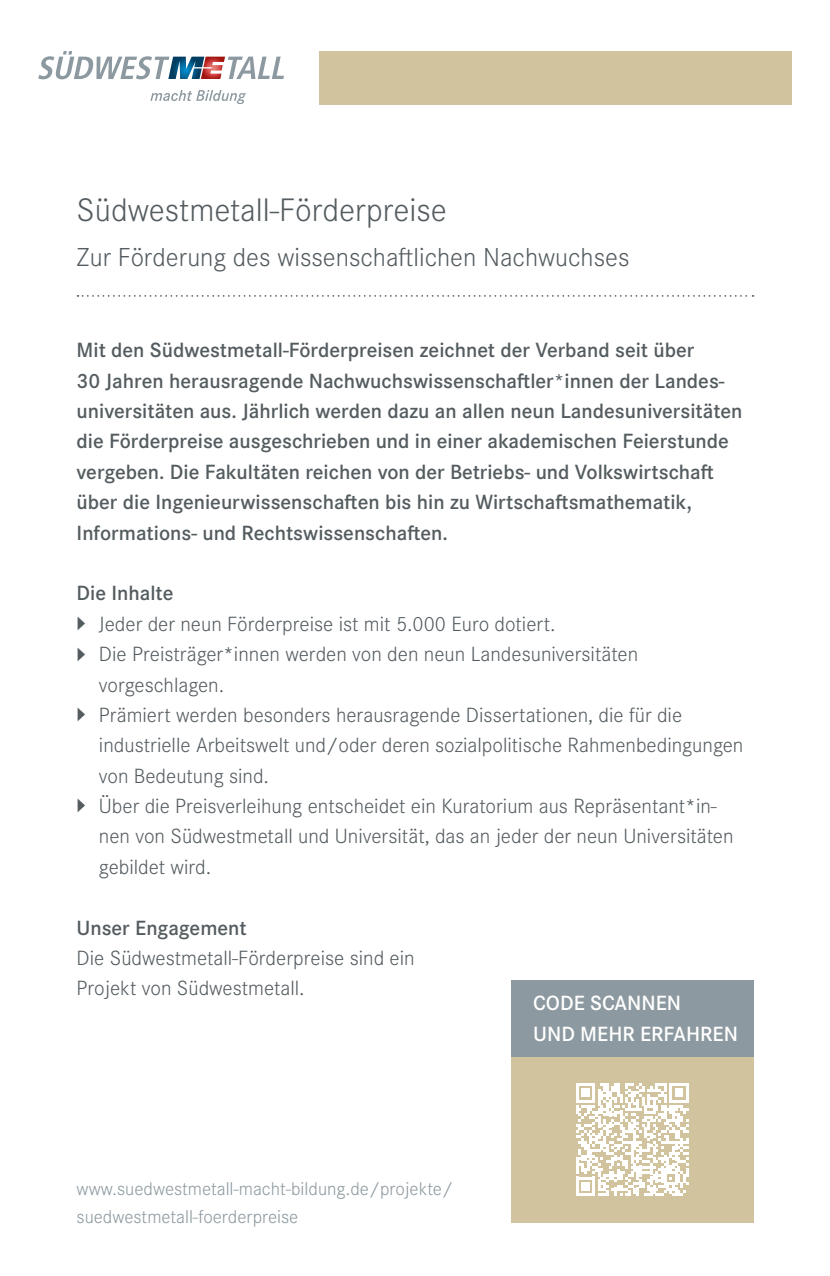
<style>
.page{position:relative;width:830px;height:1276px;background:#fff}
.page>*{position:absolute;margin:0;border:0;box-sizing:border-box;transform-origin:0 0}
.t1{font:300 33.75px "Corporate S Pro";color:#545c60}
.t2{font:300 27px "Corporate S Pro";color:#545c60}
.t3{font:300 21.38px/30.4px "Corporate S Pro";color:#545c60}
.t4{font:600 21.38px/30.4px "Corporate S Pro";color:#545c60}
.t5{font:600 21.38px/30.4px "Corporate S Pro";color:#fff}
.t6{font:300 19.12px/28.1px "Corporate S Pro";color:#8d99a0}
.s1{font-size:31.5px}
</style>
<div class="page">
<svg style="left:38px;top:51px;width:246px;height:28px"></svg>
<svg style="left:150px;top:90px;width:96px;height:14px"></svg>
<svg style="left:77px;top:295px;width:676px;height:2px"></svg>
<div style="left:319px;top:51px;width:472px;height:53px;background:#d1c39d"></div>
<div style="left:510px;top:980px;width:243px;height:76px;background:#8d99a0"></div>
<div style="left:510px;top:1056px;width:243px;height:166px;background:#d1c39d"></div>
<svg style="left:576px;top:1083px;width:112px;height:113px"></svg>
<h1 class="t1" style="left:77px;top:186px;width:371px">Südwestmetall-Förderpreise</h1>
<p class="t2" style="left:77px;top:238px;width:554px">Zur Förderung des wissenschaftlichen Nachwuchses</p>
<p class="t4" style="left:77px;top:333px;width:667px">Mit den Südwestmetall-Förderpreisen zeichnet der Verband seit über<br>30 Jahren herausragende Nachwuchswissenschaftler*innen der Landes&shy;universitäten aus. Jährlich werden dazu an allen neun Landesuniversitäten die Förderpreise ausgeschrieben und in einer akademischen Feierstunde vergeben. Die Fakultäten reichen von der Betriebs- und Volkswirtschaft über die Ingenieurwissenschaften bis hin zu Wirtschaftsmathematik, Informations- und Rechtswissenschaften.</p>
<p class="t4" style="left:77px;top:576px;width:98px">Die Inhalte</p>
<p class="t3" style="left:77px;top:607px;width:480px"><span class="s1">▸</span> Jeder der neun Förderpreise ist mit 5.000 Euro dotiert.</p>
<p class="t3" style="left:77px;top:637px;width:562px"><span class="s1">▸</span> Die Preisträger*innen werden von den neun Landesuniversitäten</p>
<p class="t3" style="left:99px;top:668px;width:127px">vorgeschlagen.</p>
<p class="t3" style="left:77px;top:698px;width:607px"><span class="s1">▸</span> Prämiert werden besonders herausragende Dissertationen, die für die</p>
<p class="t3" style="left:99px;top:729px;width:645px">industrielle Arbeitswelt und/oder deren sozialpolitische Rahmenbedingungen</p>
<p class="t3" style="left:99px;top:759px;width:171px">von Bedeutung sind.</p>
<p class="t3" style="left:77px;top:789px;width:641px"><span class="s1">▸</span> Über die Preisverleihung entscheidet ein Kuratorium aus Repräsentant*in-</p>
<p class="t3" style="left:99px;top:820px;width:635px">nen von Südwestmetall und Universität, das an jeder der neun Universitäten</p>
<p class="t3" style="left:99px;top:850px;width:114px">gebildet wird.</p>
<p class="t4" style="left:77px;top:911px;width:171px">Unser Engagement</p>
<p class="t3" style="left:77px;top:941px;width:339px">Die Südwestmetall-Förderpreise sind ein<br>Projekt von Südwestmetall.</p>
<p class="t6" style="left:77px;top:1173px;width:378px">www.suedwestmetall-macht-bildung.de/projekte/ suedwestmetall-foerderpreise</p>
<p class="t5" style="left:533px;top:986px;width:206px">CODE SCANNEN<br>UND MEHR ERFAHREN</p>
</div>
